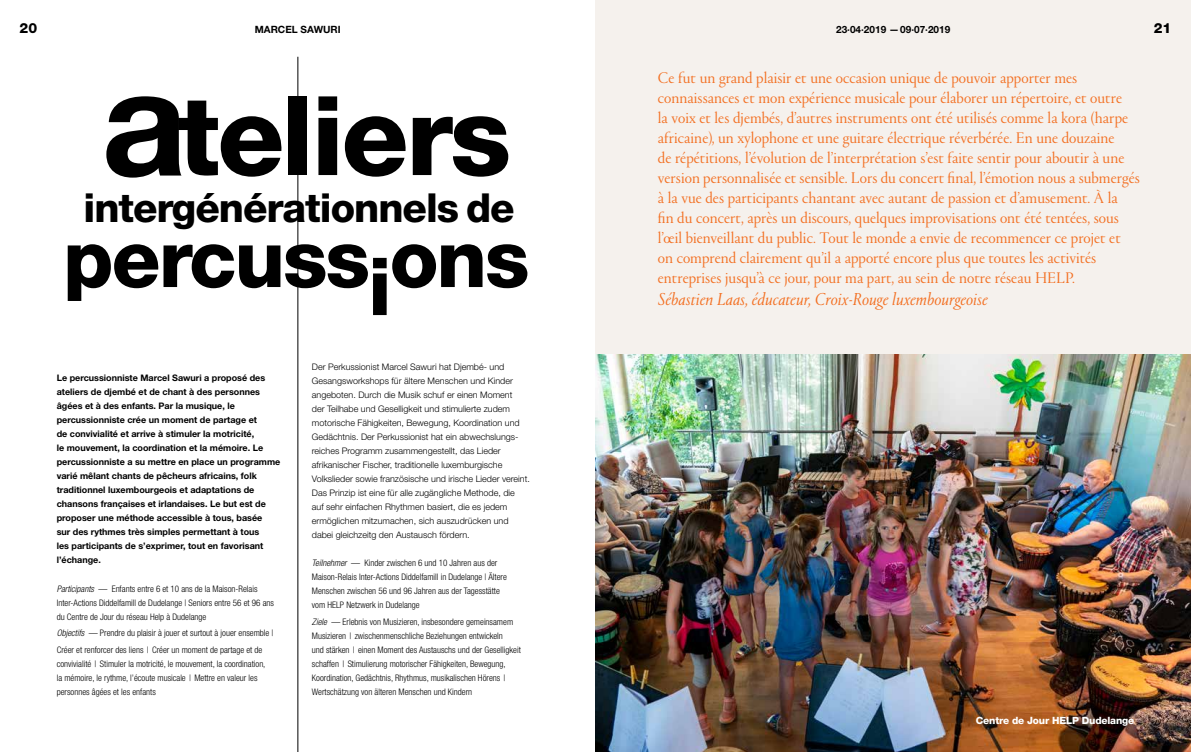
<style>
.page{position:relative;width:1191px;height:752px;background:#fff}
.page>*{position:absolute;margin:0;border:0;box-sizing:border-box;transform-origin:0 0}
.t1{font:700 149px "Helvetica Neue LT Std";color:#000}
.t2{font:800 110px "Helvetica Neue LT Std";letter-spacing:-.025em;color:#000}
.t3{font:800 80px "Helvetica Neue LT Std";letter-spacing:-.025em;color:#000}
.t4{font:800 40px "Helvetica Neue LT Std";letter-spacing:-.025em;color:#000}
.t5{font:italic 300 18px "Portrait";color:#f36f21}
.t6{font:300 16px/20px "Portrait";color:#f36f21}
.t7{font:800 14px "Helvetica Neue LT Std";color:#000}
.t8{font:700 10px "Helvetica Neue LT Std";color:#000}
.t9{font:800 10px "Helvetica Neue LT Std";letter-spacing:-.015em;color:#fff}
.t10{font:300 condensed 9px/14px "Helvetica Neue LT Std";color:#000}
.t11{font:300 9px/14px "Helvetica Neue LT Std";color:#000}
.t12{font:700 9px/14px "Helvetica Neue LT Std";color:#000}
.s1{font-style:italic}
</style>
<div class="page">
<div style="left:595px;top:0;width:596px;height:751px;background:#f5f1ed"></div>
<img style="left:595px;top:354px;width:596px;height:397px">
<hr style="left:298px;top:57px;width:1px;height:694px;background:#000">
<h3 class="t7" style="left:20px;top:20px;width:19px">20</h3>
<p class="t8" style="left:836px;top:24px;width:116px">23·04·2019 —09·07·2019</p>
<h3 class="t7" style="left:1153px;top:20px;width:19px">21</h3>
<p class="t8" style="left:255px;top:24px;width:87px">MARCEL SAWURI</p>
<h1 class="t1" style="left:102px;top:30px;width:87px">a</h1>
<h2 class="t2" style="left:177px;top:70px;width:335px">teliers</h2>
<h3 class="t4" style="left:84px;top:183px;width:433px">intergénérationnels de</h3>
<h3 class="t3" style="left:63px;top:211px;width:468px">percussions</h3>
<p class="t12" style="left:57px;top:370px;width:225px">Le percussionniste Marcel Sawuri a proposé des ateliers de djembé et de chant à des personnes âgées et à des enfants. Par la musique, le percussionniste crée un moment de partage et<br>de convivialité et arrive à stimuler la motricité,<br>le mouvement, la coordination et la mémoire. Le percussionniste a su mettre en place un programme varié mêlant chants de pêcheurs africains, folk traditionnel luxembourgeois et adaptations de chansons françaises et irlandaises. Le but est de proposer une méthode accessible à tous, basée<br>sur des rythmes très simples permettant à tous<br>les participants de s’exprimer, tout en favorisant l’échange.</p>
<p class="t10" style="left:57px;top:581px;width:219px"><span class="s1">Participants</span> — Enfants entre 6 et 10 ans de la Maison-Relais<br>Inter-Actions Diddelfamill de Dudelange | Seniors entre 56 et 96 ans du Centre de Jour du réseau Help à Dudelange</p>
<p class="t10" style="left:57px;top:624px;width:218px;line-height:16.8px"><span class="s1">Objectifs</span> — Prendre du plaisir à jouer et surtout à jouer ensemble |<br>Créer et renforcer des liens | Créer un moment de partage et de</p>
<p class="t10" style="left:57px;top:656px;width:210px">convivialité | Stimuler la motricité, le mouvement, la coordination, la mémoire, le rythme, l’écoute musicale | Mettre en valeur les personnes âgées et les enfants</p>
<p class="t11" style="left:312px;top:359px;width:219px">Der Perkussionist Marcel Sawuri hat Djembé- und Gesangsworkshops für ältere Menschen und Kinder angeboten. Durch die Musik schuf er einen Moment<br>der Teilhabe und Geselligkeit und stimulierte zudem motorische Fähigkeiten, Bewegung, Koordination und Gedächtnis. Der Perkussionist hat ein abwechslungs&shy;reiches Programm zusammengestellt, das Lieder afrikanischer Fischer, traditionelle luxemburgische Volkslieder sowie französische und irische Lieder vereint.<br>Das Prinzip ist eine für alle zugängliche Methode, die<br>auf sehr einfachen Rhythmen basiert, die es jedem ermöglichen mitzumachen, sich auszudrücken und dabei gleichzeitg den Austausch fördern.</p>
<p class="t10" style="left:312px;top:556px;width:196px"><span class="s1">Teilnehmer</span> — Kinder zwischen 6 und 10 Jahren aus der Maison-Relais Inter-Actions Diddelfamill in Dudelange | Ältere Menschen zwischen 56 und 96 Jahren aus der Tagesstätte vom HELP Netzwerk in Dudelange</p>
<p class="t10" style="left:312px;top:614px;width:210px"><span class="s1">Ziele</span> — Erlebnis von Musizieren, insbesondere gemeinsamem Musizieren | zwischenmenschliche Beziehungen entwickeln<br>und stärken | einen Moment des Austauschs und der Geselligkeit schaffen | Stimulierung motorischer Fähigkeiten, Bewegung, Koordination, Gedächtnis, Rhythmus, musikalischen Hörens | Wertschätzung von älteren Menschen und Kindern</p>
<p class="t6" style="left:658px;top:67px;width:483px">Ce fut un grand plaisir et une occasion unique de pouvoir apporter mes connaissances et mon expérience musicale pour élaborer un répertoire, et outre<br>la voix et les djembés, d’autres instruments ont été utilisés comme la kora (harpe africaine), un xylophone et une guitare électrique réverbérée. En une douzaine<br>de répétitions, l’évolution de l’interprétation s’est faite sentir pour aboutir à une version personnalisée et sensible. Lors du concert final, l’émotion nous a submergés à la vue des participants chantant avec autant de passion et d’amusement. À la<br>fin du concert, après un discours, quelques improvisations ont été tentées, sous l’œil bienveillant du public. Tout le monde a envie de recommencer ce projet et on comprend clairement qu’il a apporté encore plus que toutes les activités entreprises jusqu’à ce jour, pour ma part, au sein de notre réseau HELP.</p>
<h3 class="t5" style="left:658px;top:287px;width:331px">Sébastien Laas, éducateur, Croix-Rouge luxembourgeoise</h3>
<p class="t9" style="left:975px;top:714px;width:160px">Centre de Jour HELP Dudelange</p>
</div>
